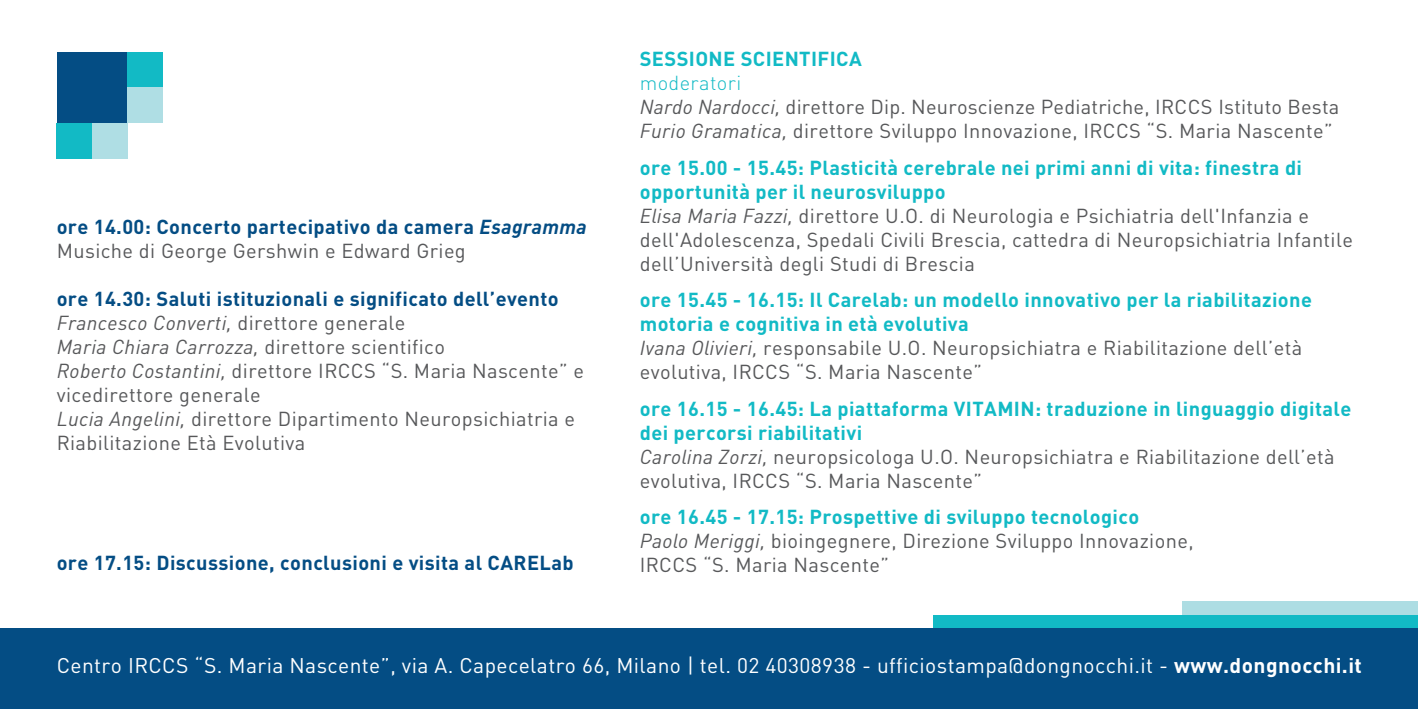
<style>
.page{position:relative;width:1418px;height:709px;background:#fff}
.page>*{position:absolute;margin:0;border:0;box-sizing:border-box;transform-origin:0 0}
.t1{font:21px "DIN Pro";letter-spacing:.02em;color:#fff}
.t2{font:20px/24px "DIN Pro";letter-spacing:.02em;color:#57585a}
.t3{font:700 20px/24px "DIN Pro";letter-spacing:.02em;color:#12bac5}
.t4{font:700 20px/24px "DIN Pro";letter-spacing:.02em;color:#044d84}
.s1{font-style:italic}
.s2{font-weight:400;color:#57585a}
.s3{font-weight:700;color:#044d84}
.s4{font-weight:300;color:#12bac5}
.s5{font-weight:700;color:#12bac5}
.s6{font-weight:400;font-style:italic;color:#57585a}
.s7{font-weight:700}
</style>
<div class="page">
<div style="left:1182px;top:600px;width:235px;height:43px;background:#addde3"></div>
<div style="left:933px;top:615px;width:484px;height:28px;background:#12bac5"></div>
<div style="left:0;top:629px;width:1417px;height:80px;background:#044d84"></div>
<div style="left:57px;top:52px;width:71px;height:71px;background:#044d84"></div>
<div style="left:128px;top:52px;width:35px;height:35px;background:#12bac5"></div>
<div style="left:57px;top:123px;width:35px;height:35px;background:#12bac5"></div>
<div style="left:92px;top:123px;width:36px;height:35px;background:#afdee4"></div>
<div style="left:128px;top:87px;width:35px;height:36px;background:#afdee4"></div>
<p class="t4" style="left:57px;top:213px;width:531px">ore 14.00: Concerto partecipativo da camera <span class="s1">Esagramma<br></span><span class="s2">Musiche di George Gershwin e Edward Grieg</span></p>
<p class="t2" style="left:57px;top:285px;width:529px"><span class="s3">ore 14.30: Saluti istituzionali e significato dell’evento </span><span class="s1">Francesco Converti,</span> direttore generale<br><span class="s1">Maria Chiara Carrozza,</span> direttore scientifico<br><span class="s1">Roberto Costantini,</span> direttore IRCCS “S. Maria Nascente” e vicedirettore generale<br><span class="s1">Lucia Angelini,</span> direttore Dipartimento Neuropsichiatria e Riabilitazione Età Evolutiva</p>
<p class="t4" style="left:57px;top:549px;width:518px">ore 17.15: Discussione, conclusioni e visita al CARELab</p>
<p class="t3" style="left:639px;top:45px;width:223px">SESSIONE SCIENTIFICA</p>
<p class="t2" style="left:639px;top:69px;width:701px"><span class="s4">moderatori<br></span><span class="s1">Nardo Nardocci,</span> direttore Dip. Neuroscienze Pediatriche, IRCCS Istituto Besta<br><span class="s1">Furio Gramatica,</span> direttore Sviluppo Innovazione, IRCCS “S. Maria Nascente”</p>
<p class="t2" style="left:639px;top:153px;width:714px"><span class="s5">ore 15.00 - 15.45: Plasticità cerebrale nei primi anni di vita: finestra di opportunità per il neurosviluppo<br></span><span class="s1">Elisa Maria Fazzi,</span> direttore U.O. di Neurologia e Psichiatria dell'Infanzia e dell'Adolescenza, Spedali Civili Brescia, cattedra di Neuropsichiatria Infantile dell’Università degli Studi di Brescia</p>
<p class="t3" style="left:639px;top:286px;width:673px">ore 15.45 - 16.15: Il Carelab: un modello innovativo per la riabilitazione motoria e cognitiva in età evolutiva<br><span class="s6">Ivana Olivieri,</span> <span class="s2">responsabile U.O. Neuropsichiatra e Riabilitazione dell’età evolutiva, IRCCS “S. Maria Nascente”</span></p>
<p class="t3" style="left:639px;top:394px;width:713px">ore 16.15 - 16.45: La piattaforma VITAMIN: traduzione in linguaggio digitale dei percorsi riabilitativi<br><span class="s6">Carolina Zorzi,</span> <span class="s2">neuropsicologa U.O. Neuropsichiatra e Riabilitazione dell’età evolutiva, IRCCS “S. Maria Nascente”</span></p>
<p class="t2" style="left:639px;top:503px;width:555px"><span class="s5">ore 16.45 - 17.15: Prospettive di sviluppo tecnologico<br></span><span class="s1">Paolo Meriggi,</span> bioingegnere, Direzione Sviluppo Innovazione,<br>IRCCS “S. Maria Nascente”</p>
<p class="t1" style="left:57px;top:649px;width:1306px">Centro IRCCS “S. Maria Nascente”, via A. Capecelatro 66, Milano | tel. 02 40308938 - ufficiostampa@dongnocchi.it - <span class="s7">www.dongnocchi.it</span></p>
</div>
